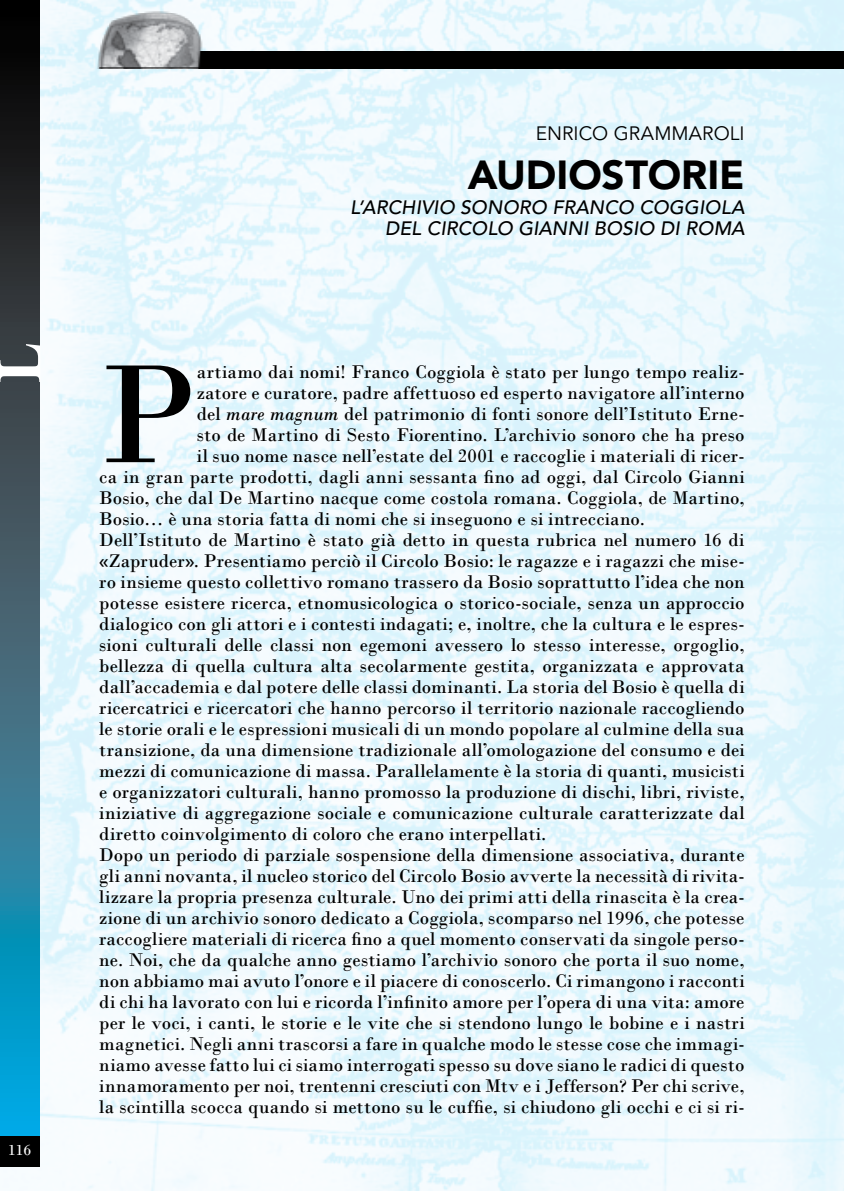
<style>
.page{position:relative;width:844px;height:1191px;background:#fff}
.page>*{position:absolute;margin:0;border:0;box-sizing:border-box;transform-origin:0 0}
.t1{font:147.53px "Bodoni";color:#000}
.t2{font:900 40.25px "Avenir";color:#000}
.t3{font:19.25px "Bodoni";letter-spacing:.01em;color:#000}
.t4{font:italic 500 19.25px/21px "Avenir";letter-spacing:.005em;color:#000;text-align:right}
.t5{font:19.25px "Avenir";letter-spacing:.005em;color:#000}
.t6{font:15.75px "Bodoni";color:#fff}
.s1{font-style:italic}
</style>
<div class="page">
<img style="left:0;top:0;width:844px;height:1191px">
<svg style="left:0;top:0;width:39px;height:1135px;background:#275a6c"></svg>
<div style="left:113px;top:51px;width:730px;height:17px;background:#000"></div>
<div style="left:0;top:1135px;width:39px;height:31px;background:#000"></div>
<img style="left:94px;top:5px;width:113px;height:63px">
<hr style="left:99px;top:67px;width:102px;height:1px;background:#000">
<svg style="left:0;top:344px;width:40px;height:38px"></svg>
<p class="t6" style="left:8px;top:1140px;width:25px">116</p>
<p class="t5" style="left:535px;top:122px;width:210px">ENRICO GRAMMAROLI</p>
<h2 class="t2" style="left:468px;top:151px;width:278px">AUDIOSTORIE</h2>
<p class="t4" style="left:350px;top:197px;width:396px">L’ARCHIVIO SONORO FRANCO COGGIOLA<br>DEL CIRCOLO GIANNI BOSIO DI ROMA</p>
<h1 class="t1" style="left:99px;top:327px;width:98px">P</h1>
<p class="t3" style="left:197px;top:360px;width:549px">artiamo dai nomi! Franco Coggiola è stato per lungo tempo realiz-</p>
<p class="t3" style="left:197px;top:381px;width:549px">zatore e curatore, padre affettuoso ed esperto navigatore all’interno</p>
<p class="t3" style="left:197px;top:402px;width:549px">del <span class="s1">mare magnum</span> del patrimonio di fonti sonore dell’Istituto Erne-</p>
<p class="t3" style="left:197px;top:423px;width:549px">sto de Martino di Sesto Fiorentino. L’archivio sonoro che ha preso</p>
<p class="t3" style="left:197px;top:444px;width:549px">il suo nome nasce nell’estate del 2001 e raccoglie i materiali di ricer-</p>
<p class="t3" style="left:99px;top:465px;width:646px">ca in gran parte prodotti, dagli anni sessanta fino ad oggi, dal Circolo Gianni</p>
<p class="t3" style="left:99px;top:486px;width:646px">Bosio, che dal De Martino nacque come costola romana. Coggiola, de Martino,</p>
<p class="t3" style="left:99px;top:507px;width:547px">Bosio… è una storia fatta di nomi che si inseguono e si intrecciano.</p>
<p class="t3" style="left:99px;top:528px;width:646px">Dell’Istituto de Martino è stato già detto in questa rubrica nel numero 16 di</p>
<p class="t3" style="left:99px;top:549px;width:646px">«Zapruder». Presentiamo perciò il Circolo Bosio: le ragazze e i ragazzi che mise-</p>
<p class="t3" style="left:99px;top:570px;width:646px">ro insieme questo collettivo romano trassero da Bosio soprattutto l’idea che non</p>
<p class="t3" style="left:99px;top:591px;width:646px">potesse esistere ricerca, etnomusicologica o storico-sociale, senza un approccio</p>
<p class="t3" style="left:99px;top:612px;width:646px">dialogico con gli attori e i contesti indagati; e, inoltre, che la cultura e le espres-</p>
<p class="t3" style="left:99px;top:633px;width:646px">sioni culturali delle classi non egemoni avessero lo stesso interesse, orgoglio,</p>
<p class="t3" style="left:99px;top:654px;width:646px">bellezza di quella cultura alta secolarmente gestita, organizzata e approvata</p>
<p class="t3" style="left:99px;top:675px;width:646px">dall’accademia e dal potere delle classi dominanti. La storia del Bosio è quella di</p>
<p class="t3" style="left:99px;top:696px;width:646px">ricercatrici e ricercatori che hanno percorso il territorio nazionale raccogliendo</p>
<p class="t3" style="left:99px;top:717px;width:646px">le storie orali e le espressioni musicali di un mondo popolare al culmine della sua</p>
<p class="t3" style="left:99px;top:738px;width:646px">transizione, da una dimensione tradizionale all’omologazione del consumo e dei</p>
<p class="t3" style="left:99px;top:759px;width:646px">mezzi di comunicazione di massa. Parallelamente è la storia di quanti, musicisti</p>
<p class="t3" style="left:99px;top:780px;width:646px">e organizzatori culturali, hanno promosso la produzione di dischi, libri, riviste,</p>
<p class="t3" style="left:99px;top:801px;width:646px">iniziative di aggregazione sociale e comunicazione culturale caratterizzate dal</p>
<p class="t3" style="left:99px;top:822px;width:448px">diretto coinvolgimento di coloro che erano interpellati.</p>
<p class="t3" style="left:99px;top:843px;width:646px">Dopo un periodo di parziale sospensione della dimensione associativa, durante</p>
<p class="t3" style="left:99px;top:864px;width:646px">gli anni novanta, il nucleo storico del Circolo Bosio avverte la necessità di rivita-</p>
<p class="t3" style="left:99px;top:885px;width:646px">lizzare la propria presenza culturale. Uno dei primi atti della rinascita è la crea-</p>
<p class="t3" style="left:99px;top:906px;width:646px">zione di un archivio sonoro dedicato a Coggiola, scomparso nel 1996, che potesse</p>
<p class="t3" style="left:99px;top:927px;width:646px">raccogliere materiali di ricerca fino a quel momento conservati da singole perso-</p>
<p class="t3" style="left:99px;top:948px;width:646px">ne. Noi, che da qualche anno gestiamo l’archivio sonoro che porta il suo nome,</p>
<p class="t3" style="left:99px;top:969px;width:646px">non abbiamo mai avuto l’onore e il piacere di conoscerlo. Ci rimangono i racconti</p>
<p class="t3" style="left:99px;top:990px;width:646px">di chi ha lavorato con lui e ricorda l’infinito amore per l’opera di una vita: amore</p>
<p class="t3" style="left:99px;top:1011px;width:646px">per le voci, i canti, le storie e le vite che si stendono lungo le bobine e i nastri</p>
<p class="t3" style="left:99px;top:1032px;width:646px">magnetici. Negli anni trascorsi a fare in qualche modo le stesse cose che immagi-</p>
<p class="t3" style="left:99px;top:1053px;width:646px">niamo avesse fatto lui ci siamo interrogati spesso su dove siano le radici di questo</p>
<p class="t3" style="left:99px;top:1074px;width:646px">innamoramento per noi, trentenni cresciuti con Mtv e i Jefferson? Per chi scrive,</p>
<p class="t3" style="left:99px;top:1095px;width:646px">la scintilla scocca quando si mettono su le cuffie, si chiudono gli occhi e ci si ri-</p>
</div>
